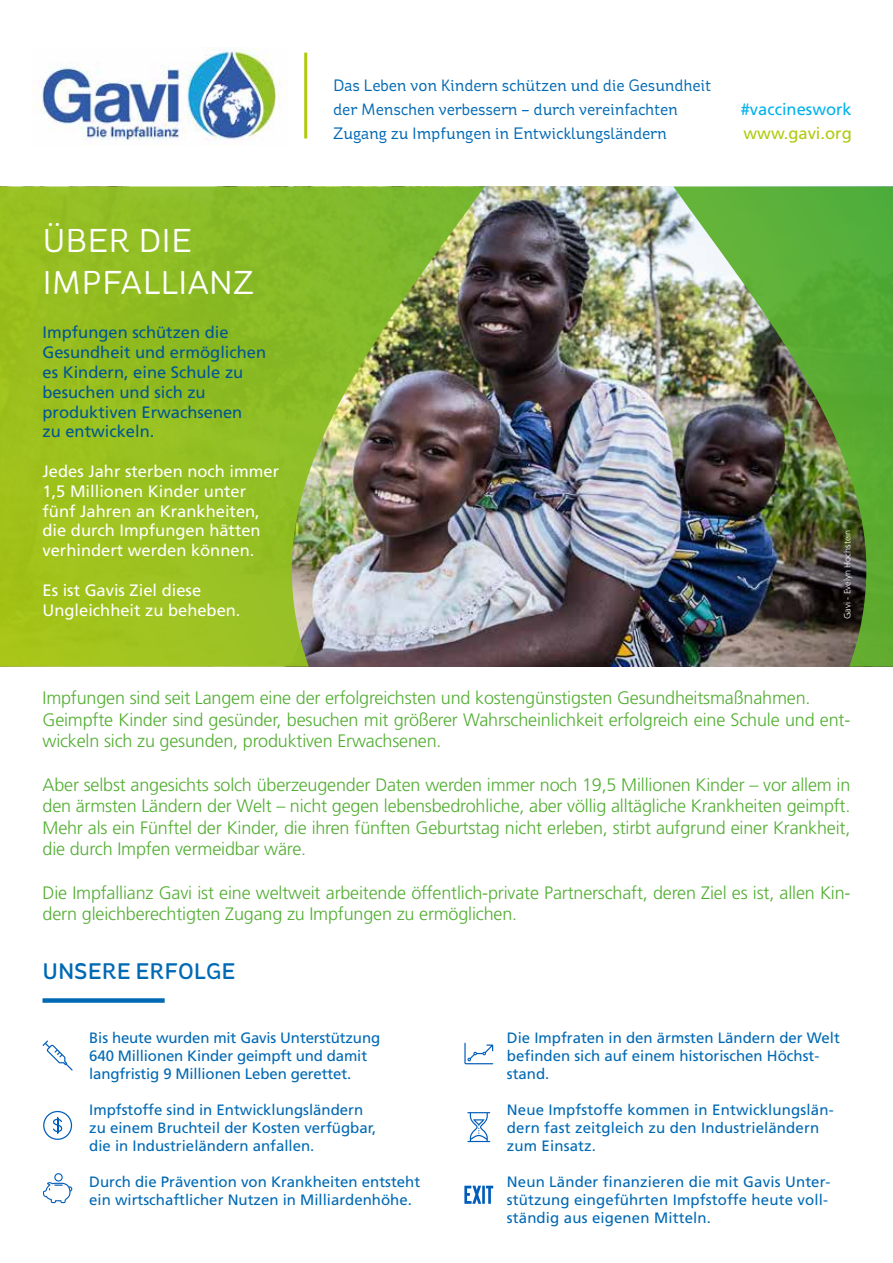
<style>
.page{position:relative;width:893px;height:1263px;background:#fff}
.page>*{position:absolute;margin:0;border:0;box-sizing:border-box;transform-origin:0 0}
.t1{font:33px/42px "St Ryde";color:#fff}
.t2{font:500 22.5px "St Ryde";color:#0069b4}
.t3{font:300 18px/21.6px "Frutiger LT Std";letter-spacing:-.01em;color:#52ae32}
.t4{font:16.5px/19.8px "Frutiger LT Std";color:#fff}
.t5{font:16.5px/24px "St Ryde";letter-spacing:-.01em;color:#0069b4}
.t6{font:16.5px/19.8px "Frutiger LT Std";color:#005693}
.t7{font:16.5px "Frutiger LT Std";color:#00b1eb}
.t8{font:16.5px "Frutiger LT Std";color:#afca0b}
.t9{font:15px/18px "Frutiger LT Std";color:#0069b4}
.t10{font:300 9px "Frutiger LT Std";color:#fff}
</style>
<div class="page">
<img style="left:485px;top:187px;width:188px;height:480px">
<img style="left:33px;top:64px;width:130px;height:81px">
<div style="left:163px;top:0;width:259px;height:245px;background:#000;opacity:.38"></div>
<hr style="left:304px;top:53px;width:3px;height:85px;background:#afca0b">
<img style="left:673px;top:187px;width:220px;height:480px">
<img style="left:0;top:187px;width:485px;height:480px">
<div style="left:43px;top:998px;width:122px;height:5px;background:#0069b4"></div>
<svg style="left:43px;top:1040px;width:30px;height:30px"></svg>
<svg style="left:43px;top:1111px;width:29px;height:29px"></svg>
<svg style="left:464px;top:1043px;width:29px;height:21px"></svg>
<svg style="left:467px;top:1112px;width:23px;height:30px"></svg>
<svg style="left:43px;top:1173px;width:29px;height:30px"></svg>
<svg style="left:464px;top:1186px;width:29px;height:18px"></svg>
<h1 class="t1" style="left:43px;top:220px;width:213px">ÜBER DIE<br>IMPFALLIANZ</h1>
<p class="t6" style="left:43px;top:323px;width:225px">Impfungen schützen die<br>Gesundheit und ermöglichen es Kindern, eine Schule zu besuchen und sich zu produktiven Erwachsenen<br>zu entwickeln.</p>
<p class="t4" style="left:43px;top:461px;width:238px">Jedes Jahr sterben noch immer<br>1,5 Millionen Kinder unter fünf Jahren an Krankheiten, die durch Impfungen hätten verhindert werden können.</p>
<p class="t4" style="left:43px;top:580px;width:200px">Es ist Gavis Ziel diese<br>Ungleichheit zu beheben.</p>
<p class="t5" style="left:333px;top:73px;width:379px">Das Leben von Kindern schützen und die Gesundheit der Menschen verbessern – durch vereinfachten<br>Zugang zu Impfungen in Entwicklungsländern</p>
<p class="t7" style="left:741px;top:99px;width:112px">#vaccineswork</p>
<p class="t8" style="left:744px;top:123px;width:110px">www.gavi.org</p>
<p class="t10" style="left:842px;top:619px;width:91px;rotate:-90deg">Gavi - Evelyn Hochstein</p>
<p class="t3" style="left:43px;top:687px;width:809px">Impfungen sind seit Langem eine der erfolgreichsten und kostengünstigsten Gesundheitsmaßnahmen.<br>Geimpfte Kinder sind gesünder, besuchen mit größerer Wahrscheinlichkeit erfolgreich eine Schule und ent&shy;wickeln sich zu gesunden, produktiven Erwachsenen.</p>
<p class="t3" style="left:43px;top:774px;width:809px;text-align:justify">Aber selbst angesichts solch überzeugender Daten werden immer noch 19,5 Millionen Kinder – vor allem in den ärmsten Ländern der Welt – nicht gegen lebensbedrohliche, aber völlig alltägliche Krankheiten geimpft.<br>Mehr als ein Fünftel der Kinder, die ihren fünften Geburtstag nicht erleben, stirbt aufgrund einer Krankheit, die durch Impfen vermeidbar wäre.</p>
<p class="t3" style="left:43px;top:882px;width:809px">Die Impfallianz Gavi ist eine weltweit arbeitende öffentlich-private Partnerschaft, deren Ziel es ist, allen Kin&shy;dern gleichberechtigten Zugang zu Impfungen zu ermöglichen.</p>
<p class="t2" style="left:43px;top:957px;width:194px">UNSERE ERFOLGE</p>
<p class="t9" style="left:89px;top:1029px;width:292px">Bis heute wurden mit Gavis Unterstützung<br>640 Millionen Kinder geimpft und damit langfristig 9 Millionen Leben gerettet.</p>
<p class="t9" style="left:89px;top:1101px;width:289px">Impfstoffe sind in Entwicklungsländern zu einem Bruchteil der Kosten verfügbar, die in Industrieländern anfallen.</p>
<p class="t9" style="left:89px;top:1173px;width:332px">Durch die Prävention von Krankheiten entsteht ein wirtschaftlicher Nutzen in Milliardenhöhe.</p>
<p class="t9" style="left:507px;top:1029px;width:334px">Die Impfraten in den ärmsten Ländern der Welt befinden sich auf einem historischen Höchst&shy;stand.</p>
<p class="t9" style="left:507px;top:1101px;width:328px">Neue Impfstoffe kommen in Entwicklungslän&shy;dern fast zeitgleich zu den Industrieländern zum Einsatz.</p>
<p class="t9" style="left:507px;top:1173px;width:325px">Neun Länder finanzieren die mit Gavis Unter&shy;stützung eingeführten Impfstoffe heute voll&shy;ständig aus eigenen Mitteln.</p>
</div>
